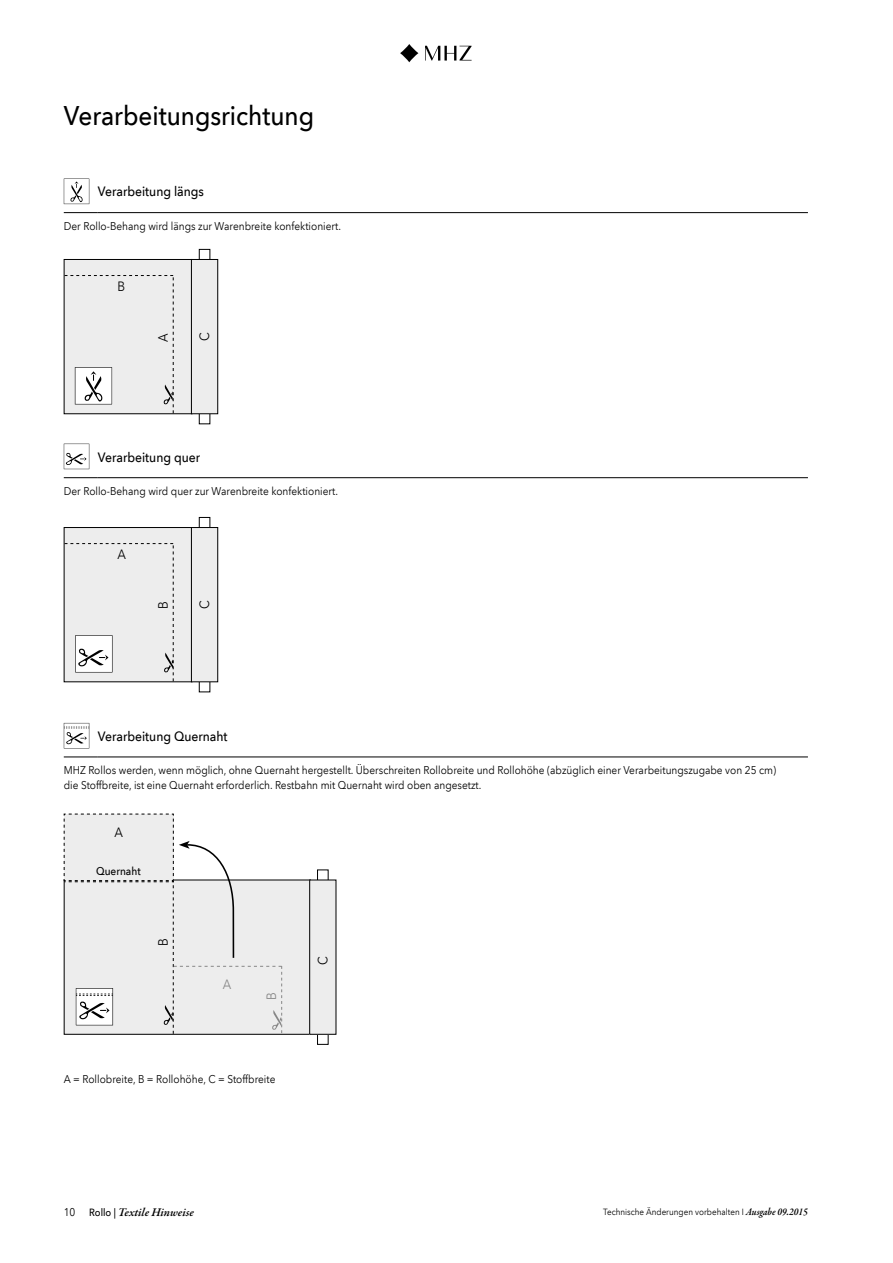
<style>
.page{position:relative;width:893px;height:1263px;background:#fff}
.page>*{position:absolute;margin:0;border:0;box-sizing:border-box;transform-origin:0 0}
.t1{font:500 27px "Avenir Next LT Com";color:#000;scale:.9 1}
.t2{font:500 13.5px "Avenir Next LT Com";color:#000;scale:.9 1}
.t3{font:13.5px "Avenir Next LT Com";color:#000;scale:.9 1}
.t4{font:13.5px "Avenir Next LT Com";color:#878787;scale:.9 1}
.t5{font:italic 600 12px "Garamond Premr Pro";color:#000}
.t6{font:11.25px/15px "Avenir Next LT Com";color:#000;scale:.9 1}
.t7{font:500 11.25px "Avenir Next LT Com";color:#000;scale:.9 1}
.t8{font:9px "Avenir Next LT Com";color:#000;scale:.9 1}
.s1{font-family:"Avenir Next LT Com";font-weight:400;font-style:normal;font-size:11.25px}
.s2{font-family:"Avenir Next LT Com";font-weight:500;font-style:normal;font-size:10.5px}
.s3{font-family:"Garamond Premr Pro";font-weight:600;font-style:italic;font-size:10.5px}
</style>
<div class="page">
<svg style="left:425px;top:46px;width:47px;height:15px"></svg>
<svg style="left:400px;top:44px;width:18px;height:18px"></svg>
<hr style="left:64px;top:212px;width:34px;height:1px;background:#000">
<hr style="left:98px;top:212px;width:710px;height:1px;background:#000">
<hr style="left:64px;top:477px;width:34px;height:1px;background:#000">
<hr style="left:98px;top:477px;width:710px;height:1px;background:#000">
<hr style="left:64px;top:757px;width:34px;height:1px;background:#000">
<hr style="left:98px;top:757px;width:710px;height:1px;background:#000">
<svg style="left:64px;top:179px;width:25px;height:25px"></svg>
<div style="left:64px;top:259px;width:128px;height:155px;background:#ededed"></div>
<div style="left:64px;top:259px;width:128px;height:155px;border:1px solid #000"></div>
<div style="left:199px;top:249px;width:11px;height:175px;border:1px solid #000"></div>
<div style="left:191px;top:259px;width:27px;height:155px;background:#ededed"></div>
<div style="left:191px;top:259px;width:27px;height:155px;border:1px solid #000"></div>
<svg style="left:65px;top:275px;width:109px;height:138px"></svg>
<svg style="left:64px;top:444px;width:25px;height:25px"></svg>
<div style="left:64px;top:527px;width:128px;height:155px;background:#ededed"></div>
<div style="left:64px;top:527px;width:128px;height:155px;border:1px solid #000"></div>
<div style="left:199px;top:517px;width:11px;height:175px;border:1px solid #000"></div>
<div style="left:191px;top:527px;width:27px;height:155px;background:#ededed"></div>
<div style="left:191px;top:527px;width:27px;height:155px;border:1px solid #000"></div>
<svg style="left:65px;top:543px;width:109px;height:138px"></svg>
<svg style="left:64px;top:723px;width:25px;height:25px"></svg>
<div style="left:64px;top:880px;width:246px;height:154px;background:#ededed"></div>
<div style="left:317px;top:869px;width:11px;height:176px;border:1px solid #000"></div>
<div style="left:310px;top:880px;width:26px;height:154px;background:#ededed"></div>
<div style="left:309px;top:880px;width:27px;height:154px;border:1px solid #000"></div>
<svg style="left:63px;top:813px;width:219px;height:221px"></svg>
<h1 class="t1" style="left:64px;top:99px;width:280px">Verarbeitungsrichtung</h1>
<p class="t2" style="left:98px;top:184px;width:120px">Verarbeitung längs</p>
<p class="t6" style="left:64px;top:218px;width:310px">Der Rollo-Behang wird längs zur Warenbreite konfektioniert.</p>
<p class="t3" style="left:118px;top:278px;width:10px">B</p>
<p class="t3" style="left:155px;top:342px;width:11px;rotate:-90deg">A</p>
<p class="t3" style="left:196px;top:341px;width:11px;rotate:-90deg">C</p>
<p class="t2" style="left:98px;top:449px;width:115px">Verarbeitung quer</p>
<p class="t6" style="left:64px;top:483px;width:306px">Der Rollo-Behang wird quer zur Warenbreite konfektioniert.</p>
<p class="t3" style="left:118px;top:546px;width:11px">A</p>
<p class="t3" style="left:155px;top:608px;width:10px;rotate:-90deg">B</p>
<p class="t3" style="left:196px;top:609px;width:11px;rotate:-90deg">C</p>
<p class="t2" style="left:98px;top:728px;width:146px">Verarbeitung Quernaht</p>
<p class="t6" style="left:64px;top:762px;width:793px">MHZ Rollos werden, wenn möglich, ohne Quernaht hergestellt. Überschreiten Rollobreite und Rollohöhe (abzüglich einer Verarbeitungszugabe von 25 cm) die Stoffbreite, ist eine Quernaht erforderlich. Restbahn mit Quernaht wird oben angesetzt.</p>
<p class="t3" style="left:115px;top:824px;width:11px">A</p>
<p class="t7" style="left:96px;top:864px;width:51px">Quernaht</p>
<p class="t3" style="left:155px;top:946px;width:10px;rotate:-90deg">B</p>
<p class="t4" style="left:223px;top:976px;width:11px">A</p>
<p class="t4" style="left:263px;top:1000px;width:10px;rotate:-90deg">B</p>
<p class="t6" style="left:64px;top:1071px;width:237px">A = Rollobreite, B = Rollohöhe, C = Stoffbreite</p>
<p class="t3" style="left:315px;top:964px;width:11px;rotate:-90deg">C</p>
<p class="t5" style="left:64px;top:1205px;width:132px"><span class="s1">10</span> <span class="s2">Rollo |</span> Textile Hinweise</p>
<p class="t8" style="left:603px;top:1207px;width:229px">Technische Änderungen vorbehalten I <span class="s3">Ausgabe 09.2015</span></p>
</div>
